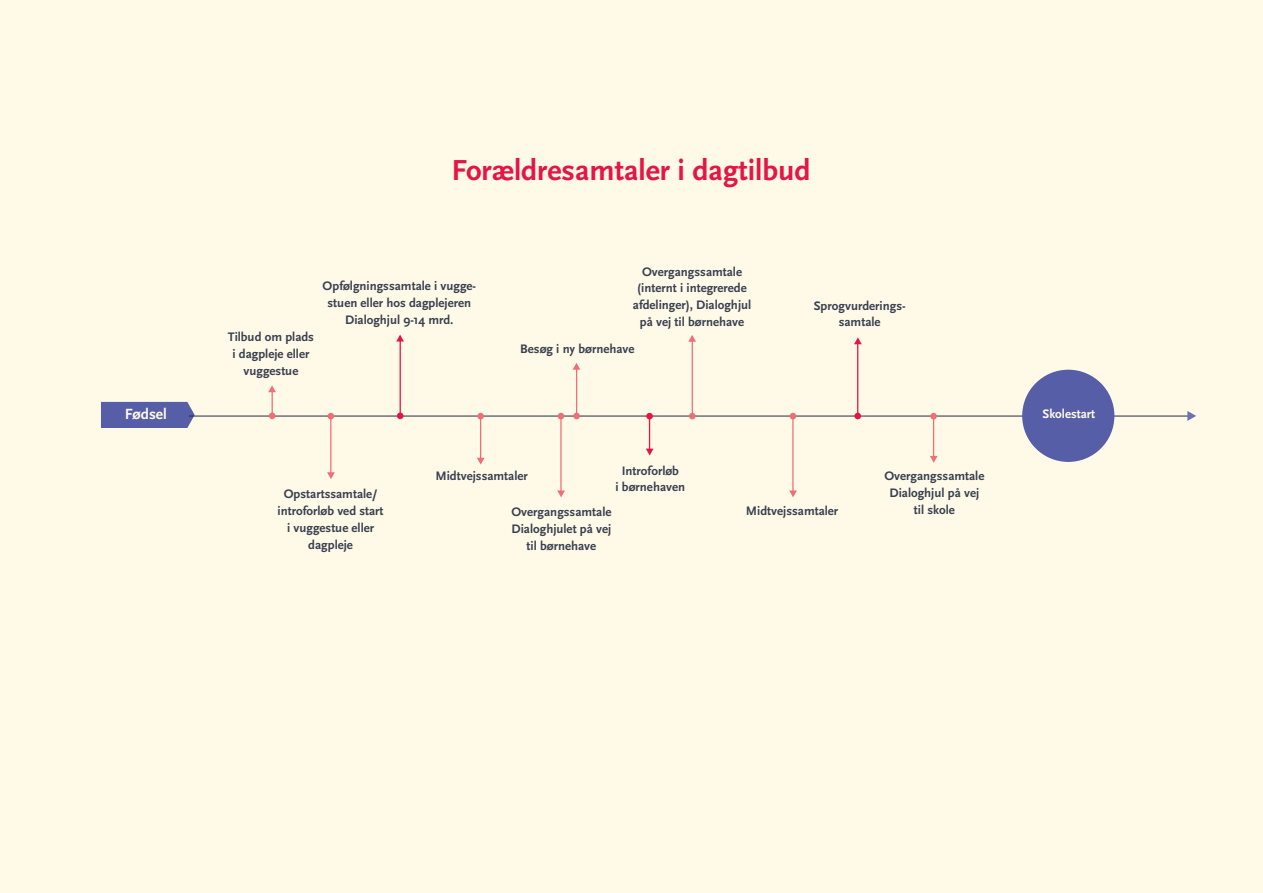
<style>
.page{position:relative;width:1263px;height:893px;background:#fffae8}
.page>*{position:absolute;margin:0;border:0;box-sizing:border-box;transform-origin:0 0}
.t1{font:700 30.3px "Scala Sans OT";color:#e51546}
.t2{font:700 15.45px "Scala Sans OT";color:#fffae8}
.t3{font:700 12.9px/16.8px "Scala Sans OT";color:#3a4050;text-align:center}
.t4{font:700 12.9px "Scala Sans OT";color:#fffae8}
</style>
<div class="page">
<div style="left:101px;top:402px;width:94px;height:26px;background:#565ea7"></div>
<hr style="left:189px;top:416px;width:1002px;height:1px;background:#252a46">
<div style="left:1022px;top:370px;width:92px;height:92px;background:#565ea7;border-radius:50%"></div>
<svg style="left:1187px;top:411px;width:9px;height:10px"></svg>
<hr style="left:330px;top:419px;width:1px;height:55px;background:#ee7076">
<svg style="left:327px;top:472px;width:8px;height:7px"></svg>
<div style="left:646px;top:413px;width:7px;height:6px;background:#e51546;border-radius:50%"></div>
<div style="left:854px;top:413px;width:7px;height:6px;background:#e51546;border-radius:50%"></div>
<svg style="left:268px;top:385px;width:8px;height:27px"></svg>
<div style="left:269px;top:412px;width:6px;height:7px;background:#ee7076;border-radius:50%"></div>
<div style="left:327px;top:413px;width:7px;height:6px;background:#ee7076;border-radius:50%"></div>
<hr style="left:400px;top:339px;width:1px;height:74px;background:#e51546">
<svg style="left:396px;top:335px;width:8px;height:7px"></svg>
<svg style="left:397px;top:413px;width:6px;height:6px"></svg>
<div style="left:477px;top:413px;width:7px;height:6px;background:#ee7076;border-radius:50%"></div>
<div style="left:930px;top:413px;width:7px;height:6px;background:#ee7076;border-radius:50%"></div>
<div style="left:573px;top:413px;width:7px;height:6px;background:#ee7076;border-radius:50%"></div>
<hr style="left:560px;top:419px;width:2px;height:74px;background:#ee7076">
<svg style="left:557px;top:490px;width:8px;height:7px"></svg>
<svg style="left:558px;top:413px;width:6px;height:6px"></svg>
<hr style="left:692px;top:340px;width:1px;height:73px;background:#ee7076">
<svg style="left:688px;top:335px;width:8px;height:7px"></svg>
<div style="left:689px;top:413px;width:7px;height:6px;background:#ee7076;border-radius:50%"></div>
<hr style="left:792px;top:419px;width:1px;height:74px;background:#ee7076">
<svg style="left:789px;top:490px;width:8px;height:7px"></svg>
<svg style="left:790px;top:413px;width:6px;height:6px"></svg>
<hr style="left:480px;top:419px;width:1px;height:41px;background:#ee7076">
<svg style="left:477px;top:458px;width:8px;height:7px"></svg>
<hr style="left:576px;top:368px;width:1px;height:45px;background:#ee7076">
<svg style="left:573px;top:363px;width:7px;height:7px"></svg>
<hr style="left:649px;top:419px;width:1px;height:31px;background:#e51546">
<svg style="left:646px;top:449px;width:7px;height:6px"></svg>
<hr style="left:933px;top:419px;width:1px;height:39px;background:#ee7076">
<svg style="left:930px;top:456px;width:7px;height:7px"></svg>
<hr style="left:857px;top:344px;width:1px;height:73px;background:#e51546">
<svg style="left:854px;top:337px;width:8px;height:7px"></svg>
<h1 class="t1" style="left:451px;top:153px;width:361px">Forældresamtaler i dagtilbud</h1>
<p class="t3" style="left:228px;top:329px;width:88px">Tilbud om plads i dagpleje eller vuggestue</p>
<p class="t3" style="left:323px;top:278px;width:155px">Opfølgningssamtale i vugge&shy;stuen eller hos dagplejeren<br>Dialoghjul 9-14 mrd.</p>
<p class="t3" style="left:633px;top:263px;width:120px">Overgangssamtale (internt i integrerede afdelinger), Dialoghjul på vej til børnehave</p>
<p class="t3" style="left:520px;top:341px;width:116px">Besøg i ny børnehave</p>
<p class="t3" style="left:814px;top:297px;width:93px">Sprogvurderings&shy;samtale</p>
<p class="t2" style="left:125px;top:405px;width:43px">Fødsel</p>
<p class="t4" style="left:1042px;top:406px;width:54px">Skolestart</p>
<p class="t3" style="left:278px;top:486px;width:107px">Opstartssamtale/ introforløb ved start i vuggestue eller dagpleje</p>
<p class="t3" style="left:435px;top:468px;width:94px">Midtvejssamtaler</p>
<p class="t3" style="left:615px;top:462px;width:71px">Introforløb<br>i børnehaven</p>
<p class="t3" style="left:884px;top:468px;width:102px">Overgangssamtale<br>Dialoghjul på vej</p>
<p class="t3" style="left:511px;top:504px;width:102px">Overgangssamtale</p>
<p class="t3" style="left:914px;top:501px;width:42px">til skole</p>
<p class="t3" style="left:512px;top:520px;width:101px">Dialoghjulet på vej til børnehave</p>
<p class="t3" style="left:746px;top:503px;width:94px">Midtvejssamtaler</p>
</div>
